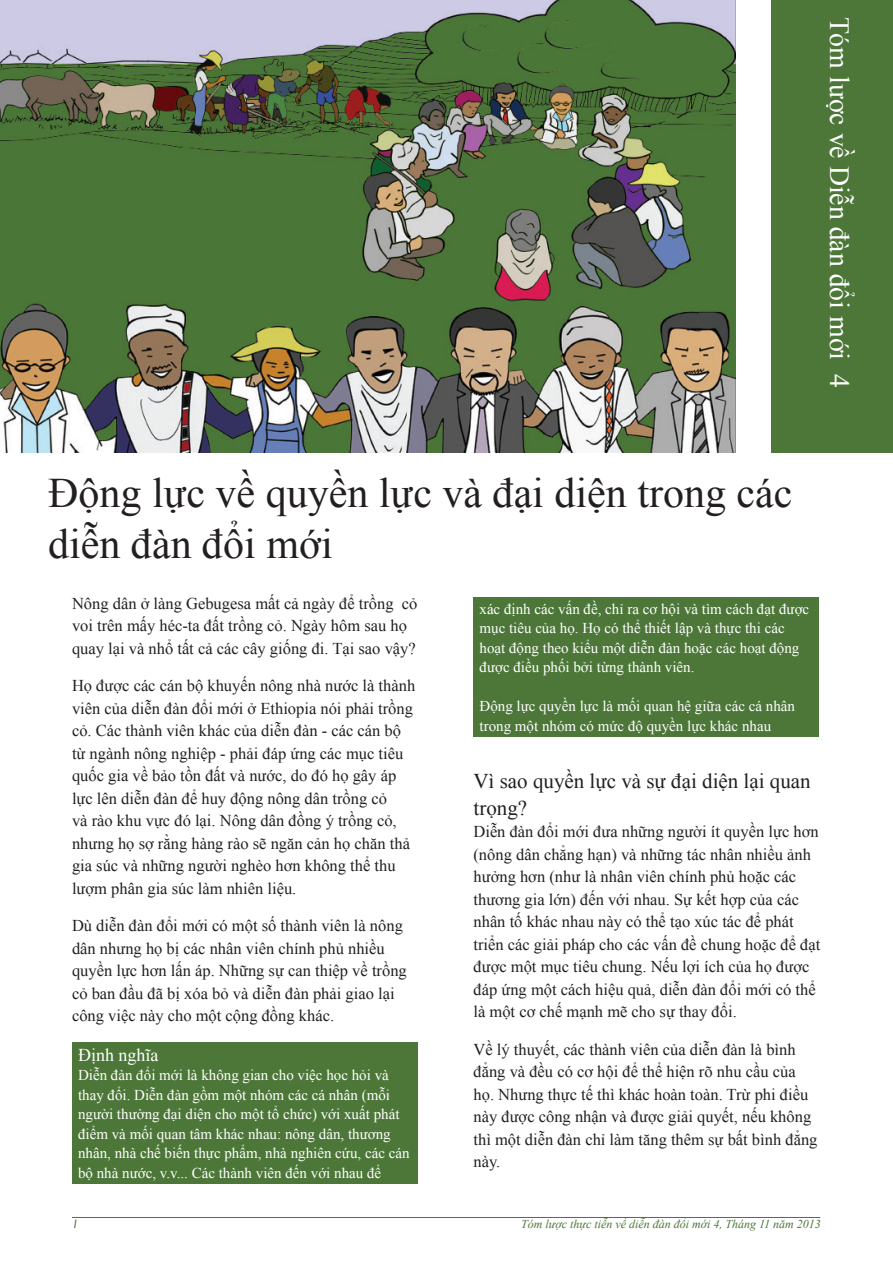
<style>
.page{position:relative;width:893px;height:1263px;background:#fff}
.page>*{position:absolute;margin:0;border:0;box-sizing:border-box;transform-origin:0 0}
.t1{font:42px/50.4px "Times New Roman";color:#231f20}
.body_text{font:27.75px "Times New Roman";color:#fff}
.Heading_1{font:21px/27px "Times New Roman";color:#231f20}
.Box_title{font:18px "Times New Roman";color:#fff}
.body_text-2{font:16.5px/22.5px "Times New Roman";color:#231f20}
.Box_Text{font:15px/19.5px "Times New Roman";color:#fff}
.t2{font:italic 12px "Times New Roman";color:#4a7636}
.t3{font:italic 12px "Gill Sans";color:#4a7636}
</style>
<div class="page">
<hr style="left:72px;top:1217px;width:748px;height:1px;background:#4a7636">
<div style="left:72px;top:1042px;width:346px;height:142px;background:#4c7738"></div>
<div style="left:772px;top:0;width:121px;height:452px;background:#4c7738"></div>
<img style="left:0;top:0;width:736px;height:452px">
<div style="left:473px;top:597px;width:346px;height:140px;background:#4c7738"></div>
<p class="t1" style="left:48px;top:467px;width:746px">Động lực về quyền lực và đại diện trong các diễn đàn đổi mới</p>
<p class="body_text" style="left:858px;top:17px;width:373px;rotate:90deg">Tóm lược về Diễn đàn đổi mới 4</p>
<p class="body_text-2" style="left:72px;top:592px;width:347px">Nông dân ở làng Gebugesa mất cả ngày để trồng cỏ voi trên mấy héc-ta đất trồng cỏ. Ngày hôm sau họ quay lại và nhổ tất cả các cây giống đi. Tại sao vậy?</p>
<p class="body_text-2" style="left:72px;top:674px;width:345px">Họ được các cán bộ khuyến nông nhà nước là thành viên của diễn đàn đổi mới ở Ethiopia nói phải trồng cỏ. Các thành viên khác của diễn đàn - các cán bộ từ ngành nông nghiệp - phải đáp ứng các mục tiêu quốc gia về bảo tồn đất và nước, do đó họ gây áp lực lên diễn đàn để huy động nông dân trồng cỏ<br>và rào khu vực đó lại. Nông dân đồng ý trồng cỏ, nhưng họ sợ rằng hàng rào sẽ ngăn cản họ chăn thả gia súc và những người nghèo hơn không thể thu lượm phân gia súc làm nhiên liệu.</p>
<p class="body_text-2" style="left:72px;top:914px;width:336px">Dù diễn đàn đổi mới có một số thành viên là nông dân nhưng họ bị các nhân viên chính phủ nhiều quyền lực hơn lấn áp. Những sự can thiệp về trồng cỏ ban đầu đã bị xóa bỏ và diễn đàn phải giao lại công việc này cho một cộng đồng khác.</p>
<p class="Box_title" style="left:78px;top:1043px;width:82px">Định nghĩa</p>
<p class="Box_Text" style="left:78px;top:1065px;width:333px">Diễn đàn đổi mới là không gian cho việc học hỏi và thay đổi. Diễn đàn gồm một nhóm các cá nhân (mỗi người thường đại diện cho một tổ chức) với xuất phát điểm và mối quan tâm khác nhau: nông dân, thương nhân, nhà chế biến thực phẩm, nhà nghiên cứu, các cán bộ nhà nước, v.v... Các thành viên đến với nhau để</p>
<p class="Box_Text" style="left:479px;top:599px;width:331px">xác định các vấn đề, chỉ ra cơ hội và tìm cách đạt được mục tiêu của họ. Họ có thể thiết lập và thực thi các hoạt động theo kiểu một diễn đàn hoặc các hoạt động được điều phối bởi từng thành viên.</p>
<p class="Box_Text" style="left:479px;top:696px;width:317px">Động lực quyền lực là mối quan hệ giữa các cá nhân trong một nhóm có mức độ quyền lực khác nhau</p>
<p class="Heading_1" style="left:473px;top:767px;width:339px">Vì sao quyền lực và sự đại diện lại quan trọng?</p>
<p class="body_text-2" style="left:473px;top:820px;width:348px">Diễn đàn đổi mới đưa những người ít quyền lực hơn (nông dân chẳng hạn) và những tác nhân nhiều ảnh hưởng hơn (như là nhân viên chính phủ hoặc các thương gia lớn) đến với nhau. Sự kết hợp của các nhân tố khác nhau này có thể tạo xúc tác để phát triển các giải pháp cho các vấn đề chung hoặc để đạt được một mục tiêu chung. Nếu lợi ích của họ được đáp ứng một cách hiệu quả, diễn đàn đổi mới có thể là một cơ chế mạnh mẽ cho sự thay đổi.</p>
<p class="body_text-2" style="left:473px;top:1038px;width:345px">Về lý thuyết, các thành viên của diễn đàn là bình đẳng và đều có cơ hội để thể hiện rõ nhu cầu của họ. Nhưng thực tế thì khác hoàn toàn. Trừ phi điều này được công nhận và được giải quyết, nếu không thì một diễn đàn chỉ làm tăng thêm sự bất bình đẳng này.</p>
<p class="t3" style="left:72px;top:1217px;width:8px">1</p>
<p class="t2" style="left:521px;top:1216px;width:301px">Tóm lược thực tiễn về diễn đàn đổi mới 4, Tháng 11 năm 2013</p>
</div>
